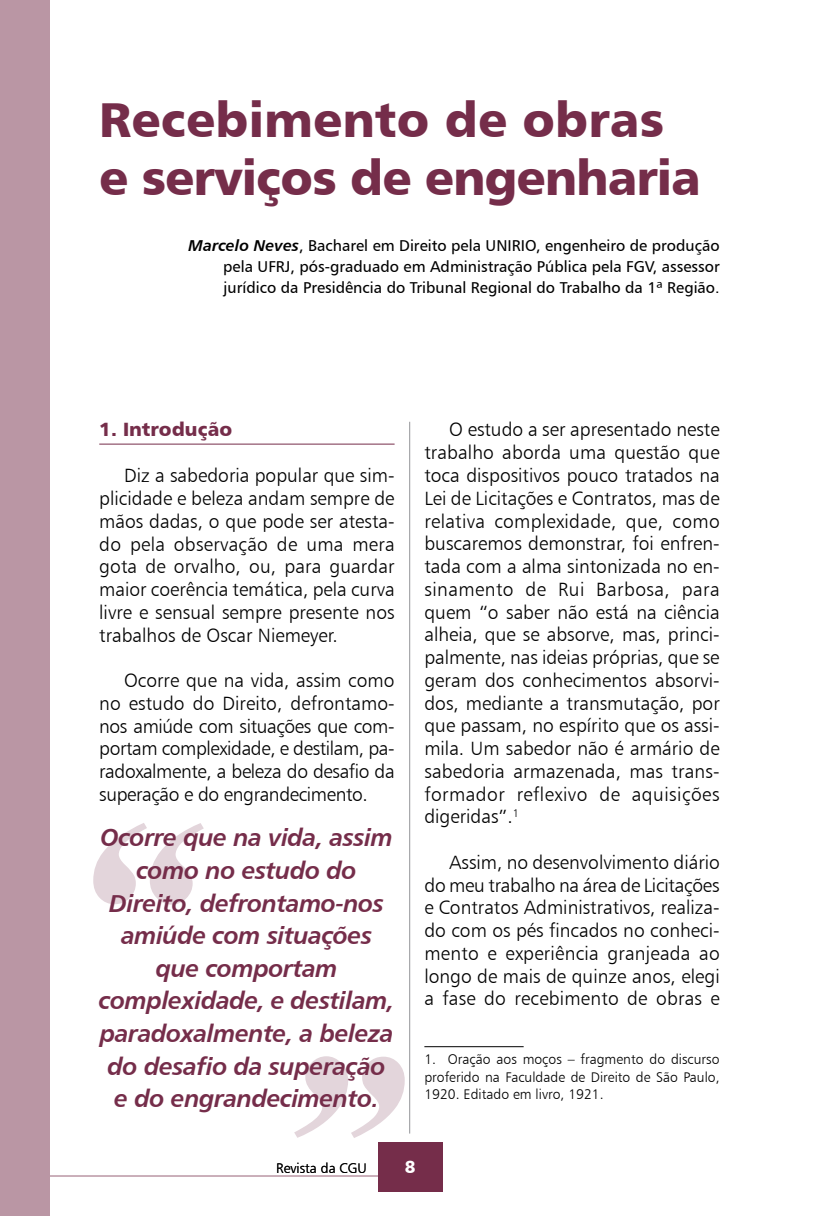
<style>
.page{position:relative;width:819px;height:1216px;background:#fff}
.page>*{position:absolute;margin:0;border:0;box-sizing:border-box;transform-origin:0 0}
.t1{font:49px/58.8px "Humanist 777 BT Black B";letter-spacing:-.02em;color:#752d4a}
.t2{font:24.5px/32.6px "Humanist 777 BT Bold Italic B";letter-spacing:-.02em;color:#752d4a;text-align:center}
.t3{font:19.25px/22.8px "Humanist 777 BT Light B";color:#000;text-align:justify}
.t4{font:19.25px "Humanist 777 BT Black B";color:#752d4a}
.t5{font:17.5px "Humanist 777 BT Black B";color:#fff}
.t6{font:15.75px/21px "Humanist 777 BT Roman B";color:#000;text-align:justify}
.t7{font:14px/17.5px "Humanist 777 BT Light B";color:#000;text-align:justify}
.s1{font-family:"Humanist 777 BT Bold Italic B"}
</style>
<div class="page">
<hr style="left:409px;top:422px;width:1px;height:711px;background:#939598">
<hr style="left:1px;top:1175px;width:380px;height:1px;background:#ba96a4">
<div style="left:378px;top:1141px;width:64px;height:50px;background:#752d4a"></div>
<div style="left:0;top:0;width:50px;height:1215px;background:#ba96a4"></div>
<hr style="left:99px;top:444px;width:295px;height:1px;background:#752d4a">
<hr style="left:424px;top:1046px;width:99px;height:1px;background:#000">
<svg style="left:294px;top:1056px;width:110px;height:81px"></svg>
<svg style="left:93px;top:823px;width:111px;height:81px"></svg>
<h1 class="t1" style="left:99px;top:89px;width:603px">Recebimento de obras e serviços de engenharia</h1>
<p class="t6" style="left:223px;top:235px;width:498px;text-indent:-35px"><span class="s1">Marcelo Neves</span>, Bacharel em Direito pela UNIRIO, engenheiro de produção pela UFRJ, pós-graduado em Administração Pública pela FGV, assessor jurídico da Presidência do Tribunal Regional do Trabalho da 1ª Região.</p>
<p class="t4" style="left:99px;top:417px;width:134px">1. Introdução</p>
<p class="t3" style="left:99px;top:464px;width:297px;text-indent:25px">Diz a sabedoria popular que sim&shy;plicidade e beleza andam sempre de mãos dadas, o que pode ser atesta&shy;do pela observação de uma mera gota de orvalho, ou, para guardar maior coerência temática, pela curva livre e sensual sempre presente nos trabalhos de Oscar Niemeyer.</p>
<p class="t3" style="left:99px;top:668px;width:297px;text-indent:25px">Ocorre que na vida, assim como no estudo do Direito, defrontamo&shy;nos amiúde com situações que com&shy;portam complexidade, e destilam, pa&shy;radoxalmente, a beleza do desafio da superação e do engrandecimento.</p>
<p class="t2" style="left:99px;top:821px;width:297px">Ocorre que na vida, assim como no estudo do<br>Direito, defrontamo-nos amiúde com situações que comportam complexidade, e destilam, paradoxalmente, a beleza do desafio da superação e do engrandecimento.</p>
<p class="t3" style="left:424px;top:418px;width:297px;text-indent:25px">O estudo a ser apresentado neste trabalho aborda uma questão que toca dispositivos pouco tratados na Lei de Licitações e Contratos, mas de relativa complexidade, que, como buscaremos demonstrar, foi enfren&shy;tada com a alma sintonizada no en&shy;sinamento de Rui Barbosa, para quem “o saber não está na ciência alheia, que se absorve, mas, princi&shy;palmente, nas ideias próprias, que se geram dos conhecimentos absorvi&shy;dos, mediante a transmutação, por que passam, no espírito que os assi&shy;mila. Um sabedor não é armário de sabedoria armazenada, mas trans&shy;formador reflexivo de aquisições digeridas”.<sup>1</sup></p>
<p class="t3" style="left:424px;top:850px;width:297px;text-indent:25px">Assim, no desenvolvimento diário do meu trabalho na área de Licitações e Contratos Administrativos, realiza&shy;do com os pés fincados no conheci&shy;mento e experiência granjeada ao longo de mais de quinze anos, elegi a fase do recebimento de obras e</p>
<p class="t7" style="left:424px;top:1050px;width:297px">1. Oração aos moços – fragmento do discurso proferido na Faculdade de Direito de São Paulo, 1920. Editado em livro, 1921.</p>
<p class="t7" style="left:276px;top:1159px;width:92px">Revista da CGU</p>
<p class="t5" style="left:404px;top:1155px;width:12px">8</p>
</div>
